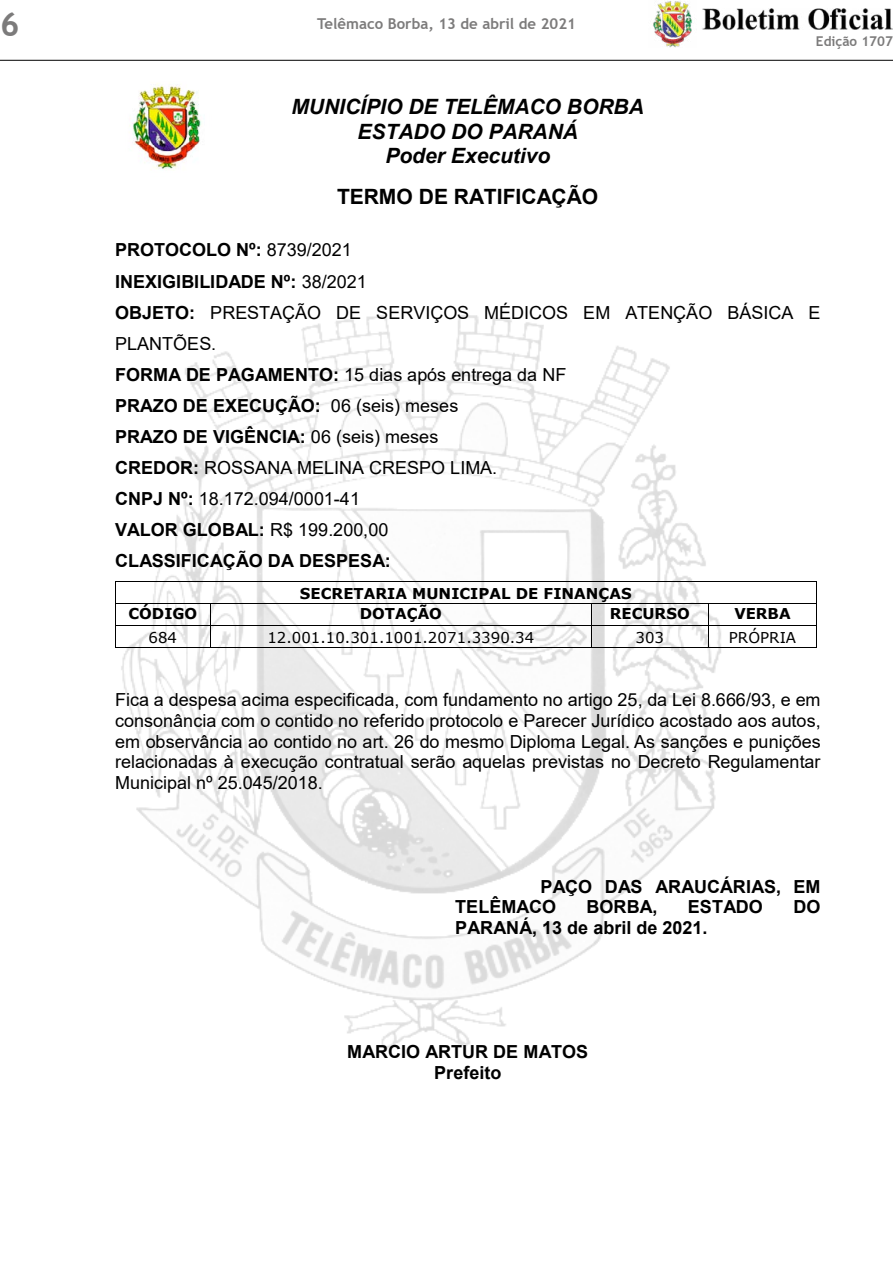
<style>
.page{position:relative;width:893px;height:1263px;background:#fff}
.page>*{position:absolute;margin:0;border:0;box-sizing:border-box;transform-origin:0 0}
.t1{font:700 33px "Trebuchet MS";color:#7c7b7b}
.t2{font:italic 700 21px/24.2px "Arial";letter-spacing:-.005em;color:#000;text-align:center}
.t3{font:700 21px "Arial";letter-spacing:-.005em;color:#000}
.t4{font:18px/31px "Arial";color:#000}
.t5{font:700 18px/20.7px "Arial";color:#000}
.t6{font:700 15px "Verdana";color:#000}
.t7{font:15px "Verdana";letter-spacing:.005em;color:#000}
.t8{font:700 15px "Trebuchet MS";color:#7c7b7b}
.t9{font:700 13.5px "Trebuchet MS";color:#7c7b7b}
.s1{font-weight:700}
</style>
<div class="page">
<img style="left:653px;top:1px;width:39px;height:46px">
<img style="left:702px;top:8px;width:191px;height:21px">
<hr style="left:0;top:60px;width:893px;height:1px;background:#000">
<img style="left:121px;top:315px;width:600px;height:734px">
<img style="left:129px;top:83px;width:72px;height:86px">
<hr style="left:115px;top:581px;width:701px;height:1px;background:#000">
<hr style="left:115px;top:603px;width:95px;height:1px;background:#000">
<hr style="left:211px;top:603px;width:380px;height:1px;background:#000">
<hr style="left:592px;top:603px;width:116px;height:1px;background:#000">
<hr style="left:709px;top:603px;width:107px;height:1px;background:#000">
<hr style="left:115px;top:625px;width:95px;height:1px;background:#000">
<hr style="left:211px;top:625px;width:380px;height:1px;background:#000">
<hr style="left:592px;top:625px;width:116px;height:1px;background:#000">
<hr style="left:709px;top:625px;width:107px;height:1px;background:#000">
<svg style="left:115px;top:582px;width:1px;height:65px"></svg>
<hr style="left:115px;top:647px;width:95px;height:1px;background:#000">
<svg style="left:210px;top:603px;width:1px;height:45px"></svg>
<hr style="left:211px;top:647px;width:380px;height:1px;background:#000">
<svg style="left:591px;top:603px;width:1px;height:45px"></svg>
<hr style="left:592px;top:647px;width:116px;height:1px;background:#000">
<svg style="left:708px;top:603px;width:1px;height:45px"></svg>
<hr style="left:709px;top:647px;width:107px;height:1px;background:#000">
<svg style="left:816px;top:581px;width:1px;height:67px"></svg>
<h1 class="t1" style="left:0;top:3px;width:21px">6</h1>
<p class="t8" style="left:317px;top:14px;width:260px">Telêmaco Borba, 13 de abril de 2021</p>
<p class="t9" style="left:816px;top:33px;width:79px">Edição 1707</p>
<p class="t2" style="left:291px;top:95px;width:354px">MUNICÍPIO DE TELÊMACO BORBA<br>ESTADO DO PARANÁ<br>Poder Executivo</p>
<p class="t3" style="left:337px;top:182px;width:263px">TERMO DE RATIFICAÇÃO</p>
<p class="t4" style="left:115px;top:234px;width:707px"><span class="s1">PROTOCOLO Nº:</span> 8739/2021<br><span class="s1">INEXIGIBILIDADE Nº:</span> 38/2021<br><span class="s1">OBJETO:</span> PRESTAÇÃO DE SERVIÇOS MÉDICOS EM ATENÇÃO BÁSICA E<br>PLANTÕES.<br><span class="s1">FORMA DE PAGAMENTO:</span> 15 dias após entrega da NF<br><span class="s1">PRAZO DE EXECUÇÃO:</span> 06 (seis) meses<br><span class="s1">PRAZO DE VIGÊNCIA:</span> 06 (seis) meses<br><span class="s1">CREDOR:</span> ROSSANA MELINA CRESPO LIMA.<br><span class="s1">CNPJ Nº:</span> 18.172.094/0001-41<br><span class="s1">VALOR GLOBAL:</span> R$ 199.200,00<br><span class="s1">CLASSIFICAÇÃO DA DESPESA:</span></p>
<p class="t6" style="left:300px;top:582px;width:333px">SECRETARIA MUNICIPAL DE FINANÇAS</p>
<p class="t6" style="left:128px;top:603px;width:70px">CÓDIGO</p>
<p class="t6" style="left:360px;top:603px;width:84px">DOTAÇÃO</p>
<p class="t6" style="left:610px;top:603px;width:82px">RECURSO</p>
<p class="t6" style="left:734px;top:603px;width:58px">VERBA</p>
<p class="t7" style="left:149px;top:627px;width:30px">684</p>
<p class="t7" style="left:267px;top:627px;width:268px">12.001.10.301.1001.2071.3390.34</p>
<p class="t7" style="left:635px;top:627px;width:30px">303</p>
<p class="t7" style="left:729px;top:627px;width:69px">PRÓPRIA</p>
<p class="t4" style="left:115px;top:689px;width:707px;line-height:20.7px;text-align:justify">Fica a despesa acima especificada, com fundamento no artigo 25, da Lei 8.666/93, e em consonância com o contido no referido protocolo e Parecer Jurídico acostado aos autos, em observância ao contido no art. 26 do mesmo Diploma Legal. As sanções e punições relacionadas à execução contratual serão aquelas previstas no Decreto Regulamentar Municipal nº 25.045/2018.</p>
<p class="t5" style="left:455px;top:876px;width:367px;text-indent:85px">PAÇO DAS ARAUCÁRIAS, EM<br>TELÊMACO</p>
<p class="t5" style="left:586px;top:897px;width:72px">BORBA,</p>
<p class="t5" style="left:688px;top:897px;width:77px">ESTADO</p>
<p class="t5" style="left:793px;top:897px;width:29px">DO</p>
<p class="t5" style="left:455px;top:918px;width:254px">PARANÁ, 13 de abril de 2021.</p>
<p class="t5" style="left:347px;top:1042px;width:242px;text-align:center">MARCIO ARTUR DE MATOS<br>Prefeito</p>
</div>
